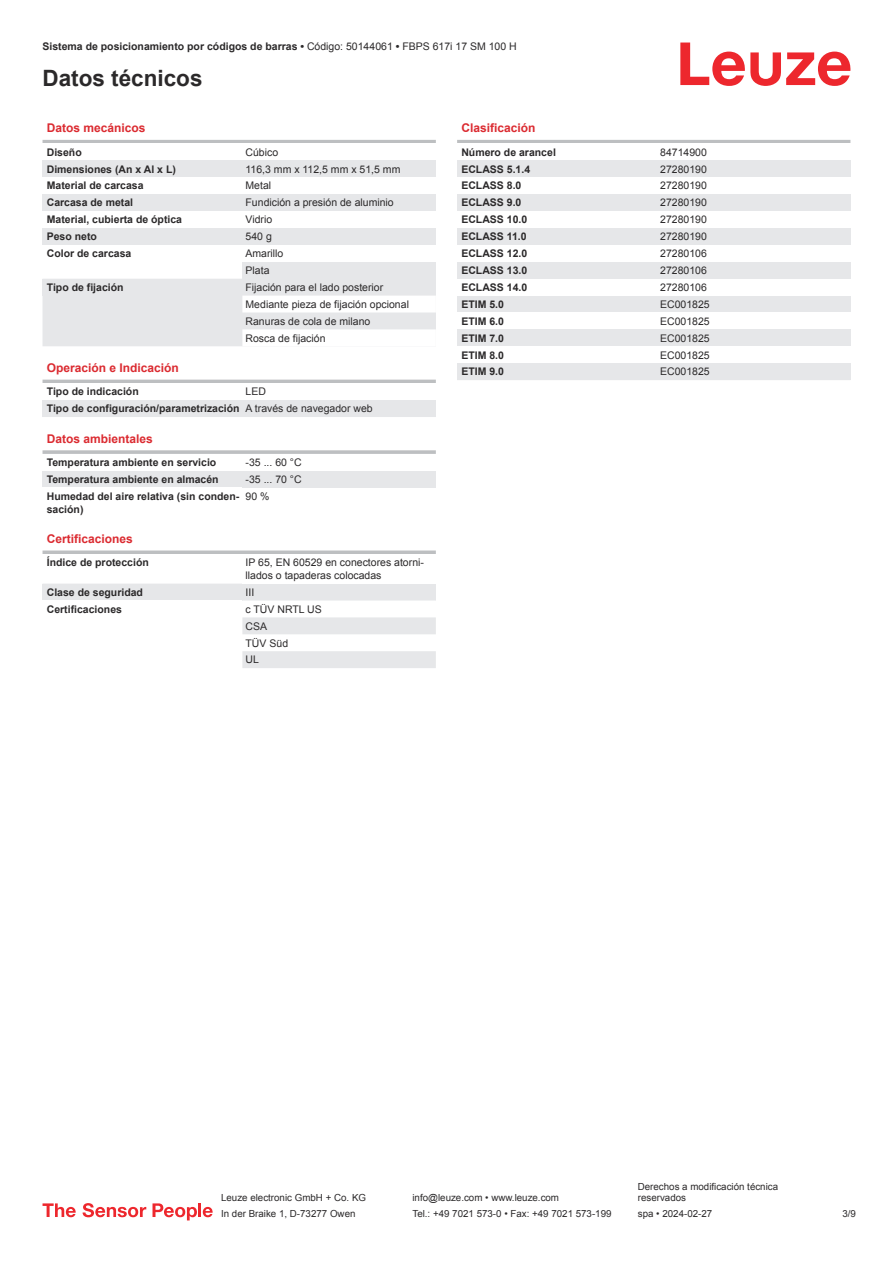
<style>
.page{position:relative;width:893px;height:1263px;background:#fff}
.page>*{position:absolute;margin:0;border:0;box-sizing:border-box;transform-origin:0 0}
.t1{font:700 22.5px "Arial";color:#2b292a}
.t2{font:700 12px "Arial";color:#db2a30}
.t3{font:700 10.5px/17px "Arial";color:#2b292a}
.t4{font:10.5px/17px "Arial";color:#2b292a}
.t5{font:9.75px/11.7px "Arial";color:#2b292a}
.s1{font-weight:400}
</style>
<div class="page">
<svg style="left:680px;top:43px;width:170px;height:43px"></svg>
<div style="left:43px;top:296px;width:199px;height:50px;background:#e6e7e9"></div>
<hr style="left:43px;top:140px;width:393px;height:3px;background:#bdbfc1">
<div style="left:43px;top:160px;width:199px;height:17px;background:#e6e7e9"></div>
<div style="left:242px;top:160px;width:194px;height:17px;background:#e6e7e9"></div>
<div style="left:43px;top:194px;width:199px;height:17px;background:#e6e7e9"></div>
<div style="left:242px;top:194px;width:194px;height:17px;background:#e6e7e9"></div>
<div style="left:43px;top:228px;width:199px;height:17px;background:#e6e7e9"></div>
<div style="left:242px;top:228px;width:194px;height:17px;background:#e6e7e9"></div>
<div style="left:242px;top:262px;width:194px;height:17px;background:#e6e7e9"></div>
<div style="left:43px;top:279px;width:199px;height:17px;background:#e6e7e9"></div>
<svg style="left:242px;top:279px;width:194px;height:51px"></svg>
<hr style="left:43px;top:380px;width:393px;height:3px;background:#bdbfc1">
<div style="left:43px;top:400px;width:199px;height:17px;background:#e6e7e9"></div>
<div style="left:242px;top:400px;width:194px;height:17px;background:#e6e7e9"></div>
<svg style="left:43px;top:450px;width:393px;height:4px;background:#c3c5c7"></svg>
<div style="left:43px;top:471px;width:199px;height:17px;background:#e6e7e9"></div>
<div style="left:242px;top:471px;width:194px;height:17px;background:#e6e7e9"></div>
<svg style="left:43px;top:550px;width:393px;height:4px;background:#c5c7c9"></svg>
<div style="left:43px;top:584px;width:199px;height:16px;background:#e6e7e9"></div>
<div style="left:242px;top:584px;width:194px;height:16px;background:#e6e7e9"></div>
<svg style="left:242px;top:600px;width:194px;height:68px"></svg>
<hr style="left:457px;top:140px;width:393px;height:3px;background:#bdbfc1">
<div style="left:457px;top:160px;width:200px;height:17px;background:#e6e7e9"></div>
<div style="left:657px;top:160px;width:193px;height:17px;background:#e6e7e9"></div>
<div style="left:457px;top:194px;width:200px;height:17px;background:#e6e7e9"></div>
<div style="left:657px;top:194px;width:193px;height:17px;background:#e6e7e9"></div>
<div style="left:457px;top:228px;width:200px;height:17px;background:#e6e7e9"></div>
<div style="left:657px;top:228px;width:193px;height:17px;background:#e6e7e9"></div>
<div style="left:457px;top:262px;width:200px;height:17px;background:#e6e7e9"></div>
<div style="left:657px;top:262px;width:193px;height:17px;background:#e6e7e9"></div>
<div style="left:457px;top:296px;width:200px;height:16px;background:#e6e7e9"></div>
<div style="left:657px;top:296px;width:193px;height:16px;background:#e6e7e9"></div>
<div style="left:457px;top:329px;width:200px;height:17px;background:#e6e7e9"></div>
<div style="left:657px;top:329px;width:193px;height:17px;background:#e6e7e9"></div>
<div style="left:457px;top:363px;width:200px;height:17px;background:#e6e7e9"></div>
<div style="left:657px;top:363px;width:193px;height:17px;background:#e6e7e9"></div>
<svg style="left:43px;top:1203px;width:33px;height:14px"></svg>
<svg style="left:83px;top:1203px;width:63px;height:14px"></svg>
<svg style="left:153px;top:1203px;width:44px;height:17px"></svg>
<hr style="left:198px;top:1203px;width:3px;height:14px;background:#ed272d">
<svg style="left:203px;top:1207px;width:10px;height:10px"></svg>
<p class="t3" style="left:43px;top:39px;width:476px">Sistema de posicionamiento por códigos de barras • <span class="s1">Código: 50144061</span> • <span class="s1">FBPS 617i 17 SM 100 H</span></p>
<h1 class="t1" style="left:43px;top:70px;width:162px">Datos técnicos</h1>
<p class="t2" style="left:47px;top:123px;width:100px">Datos mecánicos</p>
<p class="t3" style="left:47px;top:144px;width:37px">Diseño</p>
<p class="t4" style="left:246px;top:144px;width:34px">Cúbico</p>
<p class="t3" style="left:47px;top:161px;width:131px">Dimensiones (An x Al x L)</p>
<p class="t4" style="left:246px;top:161px;width:156px">116,3 mm x 112,5 mm x 51,5 mm</p>
<p class="t3" style="left:47px;top:178px;width:98px">Material de carcasa</p>
<p class="t4" style="left:246px;top:178px;width:27px">Metal</p>
<p class="t3" style="left:47px;top:195px;width:88px">Carcasa de metal</p>
<p class="t4" style="left:246px;top:195px;width:150px">Fundición a presión de aluminio</p>
<p class="t3" style="left:47px;top:212px;width:137px">Material, cubierta de óptica</p>
<p class="t4" style="left:246px;top:212px;width:28px">Vidrio</p>
<p class="t3" style="left:47px;top:229px;width:52px">Peso neto</p>
<p class="t4" style="left:246px;top:229px;width:28px">540 g</p>
<p class="t3" style="left:47px;top:246px;width:86px">Color de carcasa</p>
<p class="t4" style="left:246px;top:246px;width:39px">Amarillo<br>Plata</p>
<p class="t3" style="left:47px;top:280px;width:78px">Tipo de fijación</p>
<p class="t4" style="left:246px;top:280px;width:165px">Fijación para el lado posterior<br>Mediante pieza de fijación opcional<br>Ranuras de cola de milano<br>Rosca de fijación</p>
<p class="t2" style="left:47px;top:363px;width:134px">Operación e Indicación</p>
<p class="t3" style="left:47px;top:384px;width:93px">Tipo de indicación</p>
<p class="t2" style="left:461px;top:123px;width:76px">Clasificación</p>
<p class="t3" style="left:461px;top:144px;width:96px">Número de arancel</p>
<p class="t4" style="left:660px;top:144px;width:48px">84714900</p>
<p class="t3" style="left:461px;top:161px;width:70px">ECLASS 5.1.4</p>
<p class="t4" style="left:660px;top:161px;width:48px">27280190</p>
<p class="t3" style="left:461px;top:178px;width:62px">ECLASS 8.0</p>
<p class="t4" style="left:660px;top:178px;width:48px">27280190</p>
<p class="t3" style="left:461px;top:195px;width:62px">ECLASS 9.0</p>
<p class="t4" style="left:660px;top:195px;width:48px">27280190</p>
<p class="t3" style="left:461px;top:212px;width:67px">ECLASS 10.0</p>
<p class="t4" style="left:660px;top:212px;width:48px">27280190</p>
<p class="t3" style="left:461px;top:229px;width:67px">ECLASS 11.0</p>
<p class="t4" style="left:660px;top:229px;width:48px">27280190</p>
<p class="t3" style="left:461px;top:246px;width:67px">ECLASS 12.0</p>
<p class="t4" style="left:660px;top:246px;width:48px">27280106</p>
<p class="t3" style="left:461px;top:263px;width:67px">ECLASS 13.0</p>
<p class="t4" style="left:660px;top:263px;width:48px">27280106</p>
<p class="t3" style="left:461px;top:280px;width:67px">ECLASS 14.0</p>
<p class="t4" style="left:660px;top:280px;width:48px">27280106</p>
<p class="t3" style="left:461px;top:297px;width:44px">ETIM 5.0</p>
<p class="t4" style="left:660px;top:297px;width:51px">EC001825</p>
<p class="t3" style="left:461px;top:313px;width:44px">ETIM 6.0</p>
<p class="t4" style="left:660px;top:313px;width:51px">EC001825</p>
<p class="t3" style="left:461px;top:330px;width:44px">ETIM 7.0</p>
<p class="t4" style="left:660px;top:330px;width:51px">EC001825</p>
<p class="t3" style="left:461px;top:347px;width:44px">ETIM 8.0</p>
<p class="t4" style="left:660px;top:347px;width:51px">EC001825</p>
<p class="t3" style="left:461px;top:364px;width:44px">ETIM 9.0</p>
<p class="t4" style="left:660px;top:364px;width:51px">EC001825</p>
<p class="t3" style="left:47px;top:384px;width:328px;text-indent:199px"><span class="s1">LED<br></span>Tipo de configuración/parametrización <span class="s1">A través de navegador web</span></p>
<p class="t2" style="left:47px;top:434px;width:108px">Datos ambientales</p>
<p class="t3" style="left:47px;top:455px;width:171px">Temperatura ambiente en servicio</p>
<p class="t4" style="left:246px;top:455px;width:58px">-35 ... 60 °C</p>
<p class="t3" style="left:47px;top:472px;width:173px">Temperatura ambiente en almacén</p>
<p class="t4" style="left:246px;top:472px;width:58px">-35 ... 70 °C</p>
<p class="t3" style="left:47px;top:491px;width:194px;line-height:12.6px">Humedad del aire relativa (sin conden&shy;sación)</p>
<p class="t4" style="left:246px;top:489px;width:25px">90 %</p>
<p class="t2" style="left:47px;top:534px;width:88px">Certificaciones</p>
<p class="t3" style="left:47px;top:555px;width:104px">Índice de protección</p>
<p class="t4" style="left:246px;top:557px;width:180px;line-height:12.6px">IP 65, EN 60529 en conectores atorni&shy;llados o tapaderas colocadas</p>
<p class="t3" style="left:47px;top:585px;width:98px">Clase de seguridad</p>
<p class="t4" style="left:246px;top:585px;width:10px">III</p>
<p class="t3" style="left:47px;top:601px;width:77px">Certificaciones</p>
<p class="t4" style="left:246px;top:601px;width:78px">c TÜV NRTL US<br>CSA<br>TÜV Süd<br>UL</p>
<p class="t5" style="left:221px;top:1193px;width:146px">Leuze electronic GmbH + Co. KG</p>
<p class="t5" style="left:412px;top:1193px;width:148px">info@leuze.com • www.leuze.com</p>
<p class="t5" style="left:638px;top:1181px;width:142px">Derechos a modificación técnica reservados</p>
<p class="t5" style="left:221px;top:1209px;width:136px">In der Braike 1, D-73277 Owen</p>
<p class="t5" style="left:412px;top:1209px;width:201px">Tel.: +49 7021 573-0 • Fax: +49 7021 573-199</p>
<p class="t5" style="left:638px;top:1209px;width:76px">spa • 2024-02-27</p>
<p class="t5" style="left:842px;top:1209px;width:15px">3 /9</p>
</div>
